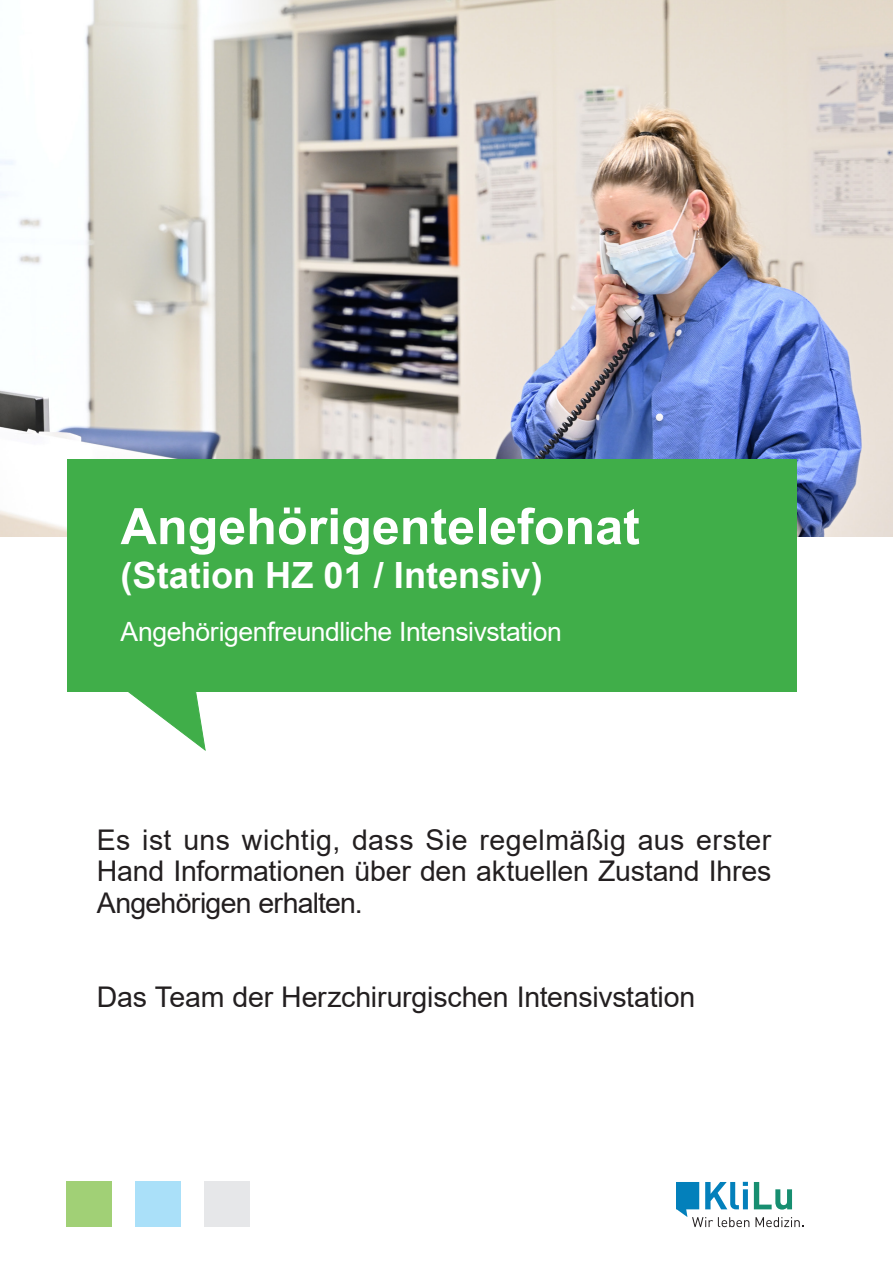
<style>
.page{position:relative;width:893px;height:1263px;background:#fff}
.page>*{position:absolute;margin:0;border:0;box-sizing:border-box;transform-origin:0 0}
.t1{font:700 50.25px "Arial";color:#fff}
.t2{font:700 36.15px "Arial";color:#fff}
.t3{font:28.5px/31.5px "Arial";letter-spacing:-.01em;color:#231f20;text-align:justify}
.t4{font:26.55px "Arial";letter-spacing:-.015em;color:#fff}
</style>
<div class="page">
<img style="left:0;top:0;width:893px;height:536px">
<div style="left:67px;top:1181px;width:45px;height:45px;background:#a1d076"></div>
<div style="left:135px;top:1181px;width:46px;height:45px;background:#aae0f9"></div>
<div style="left:204px;top:1181px;width:45px;height:45px;background:#e6e7e9"></div>
<svg style="left:676px;top:1182px;width:127px;height:45px"></svg>
<div style="left:67px;top:460px;width:729px;height:232px;background:#40ae49"></div>
<svg style="left:128px;top:692px;width:78px;height:59px"></svg>
<h1 class="t1" style="left:121px;top:491px;width:521px">Angehörigentelefonat</h1>
<p class="t2" style="left:121px;top:549px;width:424px">(Station HZ 01 / Intensiv)</p>
<p class="t4" style="left:121px;top:613px;width:443px">Angehörigenfreundliche Intensivstation</p>
<p class="t3" style="left:97px;top:824px;width:676px">Es ist uns wichtig, dass Sie regelmäßig aus erster Hand Informationen über den aktuellen Zustand Ihres Angehörigen erhalten.</p>
<p class="t3" style="left:97px;top:981px;width:600px">Das Team der Herzchirurgischen Intensivstation</p>
</div>
